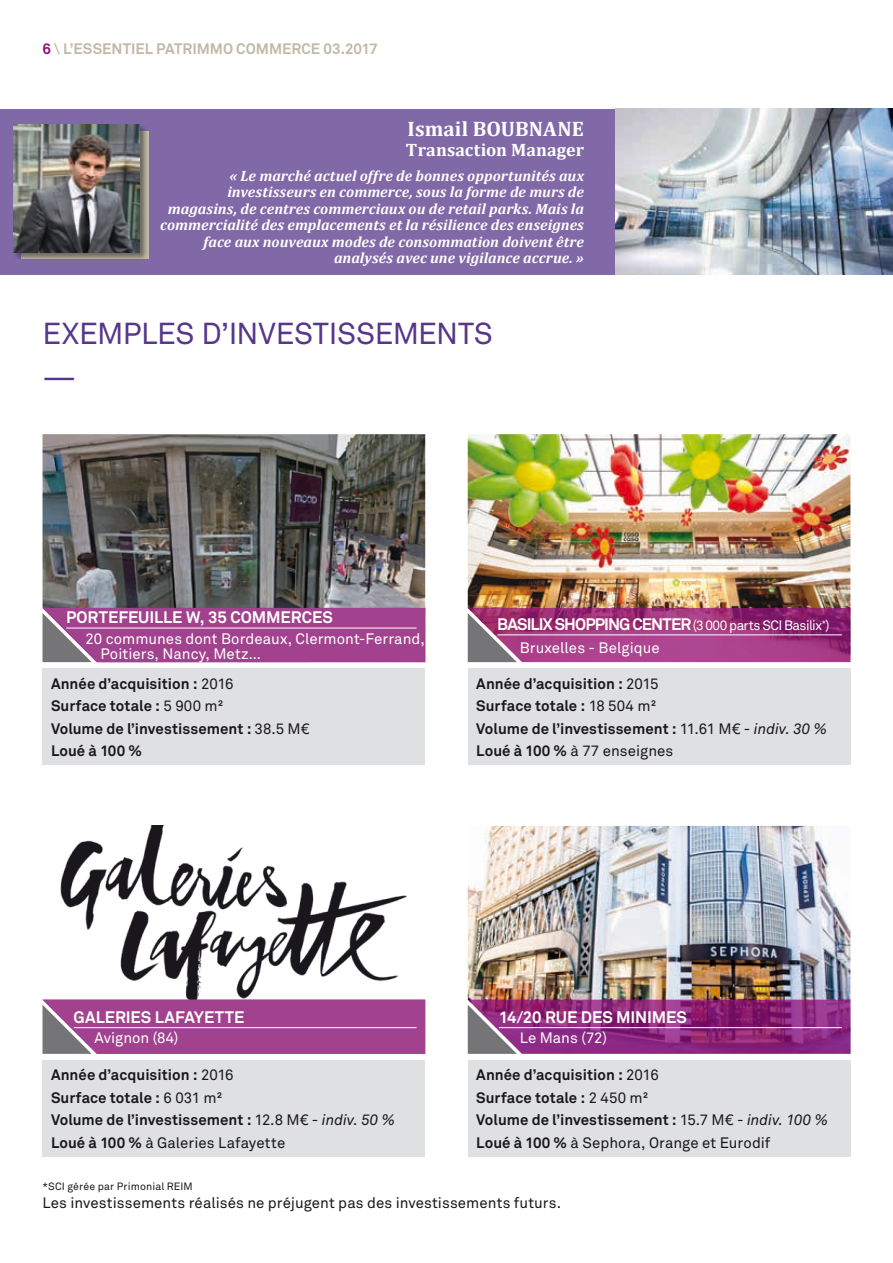
<style>
.page{position:relative;width:893px;height:1263px;background:#fff}
.page>*{position:absolute;margin:0;border:0;box-sizing:border-box;transform-origin:0 0}
.t1{font:30px/44.5px "Akkurat";letter-spacing:-.015em;color:#57378a}
.t2{font:700 21px "Cambria";letter-spacing:.005em;color:#fff}
.t3{font:700 18px "Cambria";letter-spacing:.01em;color:#fff}
.t4{font:700 16.5px "Akkurat";letter-spacing:-.005em;color:#fff}
.t5{font:700 16.5px "Akkurat";letter-spacing:-.055em;color:#fff}
.t6{font:700 15px/22.5px "Akkurat";letter-spacing:.005em;color:#1a171c}
.t7{font:italic 700 15px/16.5px "Cambria";letter-spacing:.005em;color:#fff;text-align:right}
.t8{font:15px/15px "Akkurat";letter-spacing:.005em;color:#fff}
.t9{font:15px "Akkurat";letter-spacing:.005em;color:#1a171c}
.t10{font:700 15px "Akkurat";color:#c0b9a6}
.t11{font:10.5px "Akkurat";letter-spacing:.015em;color:#1a171c}
.s1{color:#94107e}
.s2{font-weight:400}
.s3{font-weight:400;font-size:13.5px}
.s4{font-weight:400;font-style:italic}
</style>
<div class="page">
<img style="left:59px;top:826px;width:349px;height:174px">
<div style="left:43px;top:1060px;width:382px;height:96px;background:#dfe0e1"></div>
<svg style="left:43px;top:1000px;width:382px;height:54px;background:#a0478e"></svg>
<hr style="left:74px;top:1027px;width:343px;height:1px;background:#fff">
<div style="left:0;top:109px;width:615px;height:166px;background:#8169a7"></div>
<div style="left:13px;top:124px;width:135px;height:137px;background:#1a171c;opacity:.5"></div>
<img style="left:14px;top:125px;width:125px;height:127px">
<img style="left:615px;top:109px;width:278px;height:166px">
<img style="left:468px;top:826px;width:382px;height:174px">
<svg style="left:468px;top:1000px;width:382px;height:54px;background:#8d2f7d"></svg>
<div style="left:468px;top:1060px;width:382px;height:96px;background:#dfe0e1"></div>
<hr style="left:499px;top:1027px;width:343px;height:1px;background:#fff">
<img style="left:43px;top:434px;width:382px;height:174px">
<div style="left:43px;top:668px;width:382px;height:96px;background:#dfe0e1"></div>
<svg style="left:43px;top:608px;width:382px;height:54px;background:#a1488e"></svg>
<hr style="left:66px;top:628px;width:351px;height:1px;background:#fff">
<img style="left:468px;top:434px;width:382px;height:174px">
<svg style="left:468px;top:608px;width:382px;height:54px;background:#9f3c80"></svg>
<div style="left:468px;top:668px;width:382px;height:96px;background:#dfe0e1"></div>
<hr style="left:497px;top:634px;width:345px;height:1px;background:#fff">
<p class="t10" style="left:43px;top:39px;width:337px"><span class="s1">6</span> \ L’ESSENTIEL PATRIMMO COMMERCE 03.2017</p>
<h2 class="t2" style="left:408px;top:116px;width:178px">Ismail BOUBNANE</h2>
<p class="t3" style="left:406px;top:139px;width:179px">Transaction Manager</p>
<p class="t7" style="left:160px;top:167px;width:425px">« Le marché actuel offre de bonnes opportunités aux investisseurs en commerce, sous la forme de murs de magasins, de centres commerciaux ou de retail parks. Mais la commercialité des emplacements et la résilience des enseignes face aux nouveaux modes de consommation doivent être analysés avec une vigilance accrue. »</p>
<h1 class="t1" style="left:43px;top:312px;width:452px">EXEMPLES D’INVESTISSEMENTS —</h1>
<p class="t4" style="left:66px;top:607px;width:268px">PORTEFEUILLE W, 35 COMMERCES</p>
<p class="t8" style="left:101px;top:631px;width:326px;text-indent:-15px">20 communes dont Bordeaux, Clermont-Ferrand,<br>Poitiers, Nancy, Metz…</p>
<p class="t6" style="left:51px;top:672px;width:260px">Année d’acquisition : <span class="s2">2016<br></span>Surface totale : <span class="s2">5 900 m²<br></span>Volume de l’investissement : <span class="s2">38.5 M€<br></span>Loué à 100 %</p>
<p class="t5" style="left:497px;top:614px;width:334px">BASILIX SHOPPING CENTER <span class="s3">(3 000 parts SCI Basilix</span><sup>*</sup><span class="s3">)</span></p>
<p class="t8" style="left:520px;top:640px;width:142px">Bruxelles - Belgique</p>
<p class="t6" style="left:476px;top:672px;width:353px">Année d’acquisition : <span class="s2">2015<br></span>Surface totale : <span class="s2">18 504 m²<br></span>Volume de l’investissement : <span class="s2">11.61 M€ -</span> <span class="s4">indiv. 30 %<br></span>Loué à 100 % <span class="s2">à 77 enseignes</span></p>
<p class="t4" style="left:74px;top:1007px;width:172px">GALERIES LAFAYETTE</p>
<p class="t8" style="left:95px;top:1031px;width:85px">Avignon (84)</p>
<p class="t6" style="left:51px;top:1064px;width:346px">Année d’acquisition : <span class="s2">2016<br></span>Surface totale : <span class="s2">6 031 m²<br></span>Volume de l’investissement : <span class="s2">12.8 M€ -</span> <span class="s4">indiv. 50 %<br></span>Loué à 100 % <span class="s2">à Galeries Lafayette</span></p>
<p class="t4" style="left:499px;top:1007px;width:190px">14/20 RUE DES MINIMES</p>
<p class="t8" style="left:520px;top:1031px;width:89px">Le Mans (72)</p>
<p class="t6" style="left:476px;top:1064px;width:354px">Année d’acquisition : <span class="s2">2016<br></span>Surface totale : <span class="s2">2 450 m²<br></span>Volume de l’investissement : <span class="s2">15.7 M€ -</span> <span class="s4">indiv. 100 % </span>Loué à 100 % <span class="s2">à Sephora, Orange et Eurodif</span></p>
<p class="t11" style="left:43px;top:1180px;width:152px">*SCI gérée par Primonial REIM</p>
<p class="t9" style="left:43px;top:1194px;width:520px">Les investissements réalisés ne préjugent pas des investissements futurs.</p>
</div>
